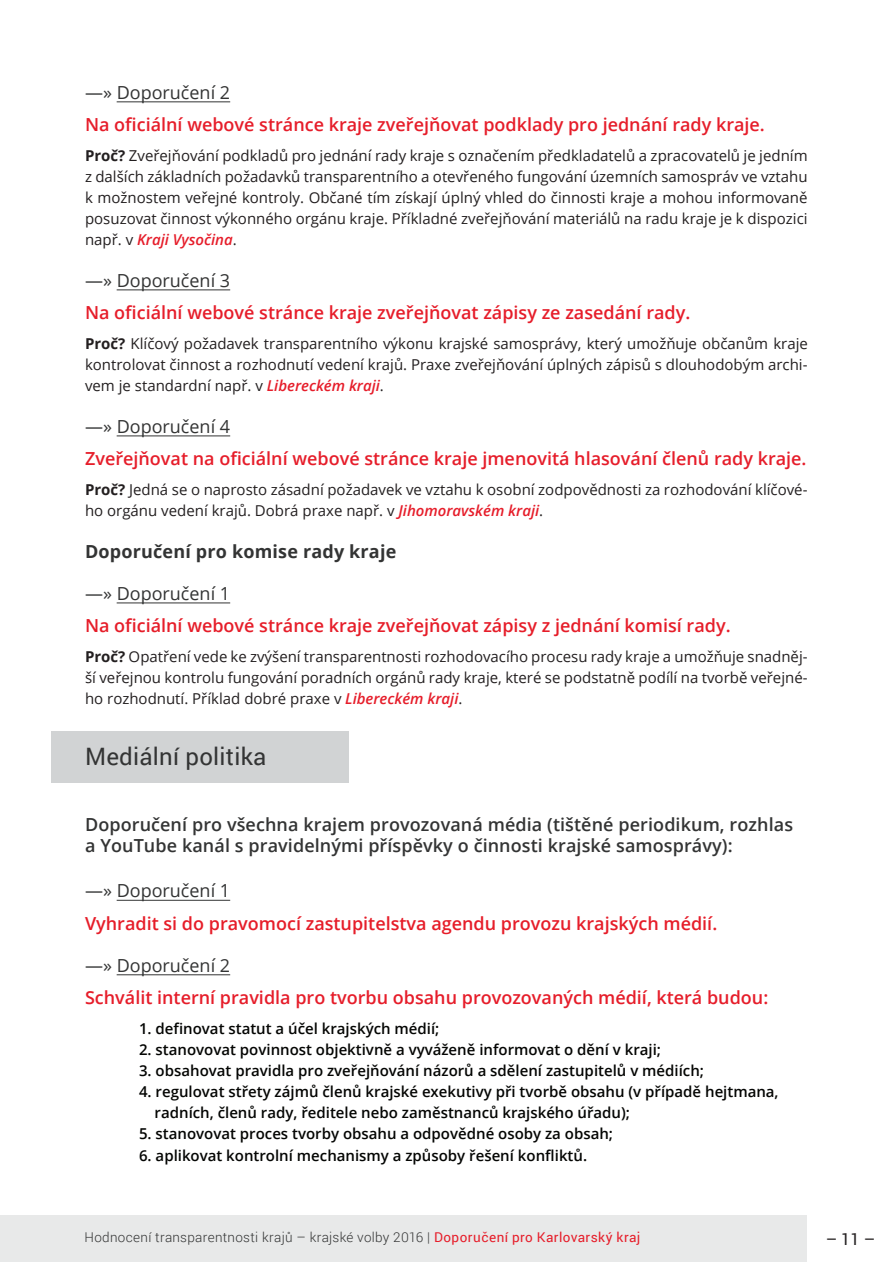
<style>
.page{position:relative;width:893px;height:1263px;background:#fff}
.page>*{position:absolute;margin:0;border:0;box-sizing:border-box;transform-origin:0 0}
.t1{font:24px "Roboto";letter-spacing:.01em;color:#333434}
.t2{font:600 18px "Open Sans";color:#e61d2a}
.t3{font:600 18px/21px "Open Sans";letter-spacing:.005em;color:#333434}
.t4{font:600 18px "Open Sans";color:#e61d29}
.t5{font:18px "Open Sans";color:#333434}
.t6{font:700 18px "Open Sans";letter-spacing:.01em;color:#333434}
.t7{font:16.5px "Roboto";color:#231f20}
.t8{font:15px/21px "Open Sans";color:#231f20;text-align:justify}
.t9{font:600 15px/21px "Open Sans";color:#040503}
.t10{font:300 13.5px "Roboto";letter-spacing:.025em;color:#333434}
.s1{font-weight:700}
.s2{font-weight:600;font-style:italic;color:#e61d2a}
.s3{font-weight:400;color:#e61d2a}
</style>
<div class="page">
<div style="left:0;top:1215px;width:807px;height:47px;background:#e8e9e9"></div>
<div style="left:51px;top:731px;width:298px;height:51px;background:#d1d3d4"></div>
<hr style="left:117px;top:974px;width:113px;height:1px;background:#333434">
<hr style="left:117px;top:900px;width:113px;height:1px;background:#333434">
<hr style="left:117px;top:602px;width:113px;height:1px;background:#333434">
<hr style="left:117px;top:435px;width:113px;height:1px;background:#333434">
<hr style="left:117px;top:289px;width:113px;height:1px;background:#333434">
<hr style="left:117px;top:101px;width:113px;height:1px;background:#333434">
<p class="t5" style="left:85px;top:80px;width:147px">―» Doporučení 2</p>
<p class="t2" style="left:85px;top:112px;width:681px">Na oficiální webové stránce kraje zveřejňovat podklady pro jednání rady kraje.</p>
<p class="t8" style="left:85px;top:144px;width:724px"><span class="s1">Proč?</span> Zveřejňování podkladů pro jednání rady kraje s označením předkladatelů a zpracovatelů je jedním z dalších základních požadavků transparentního a otevřeného fungování územních samospráv ve vztahu k možnostem veřejné kontroly. Občané tím získají úplný vhled do činnosti kraje a mohou informovaně posuzovat činnost výkonného orgánu kraje. Příkladné zveřejňování materiálů na radu kraje je k dispozici např. v <span class="s2">Kraji Vysočina</span>.</p>
<p class="t5" style="left:85px;top:268px;width:147px">―» Doporučení 3</p>
<p class="t2" style="left:85px;top:300px;width:607px">Na oficiální webové stránce kraje zveřejňovat zápisy ze zasedání rady.</p>
<p class="t8" style="left:85px;top:332px;width:724px"><span class="s1">Proč?</span> Klíčový požadavek transparentního výkonu krajské samosprávy, který umožňuje občanům kraje kontrolovat činnost a rozhodnutí vedení krajů. Praxe zveřejňování úplných zápisů s dlouhodobým archi&shy;vem je standardní např. v <span class="s2">Libereckém kraji</span>.</p>
<p class="t5" style="left:85px;top:414px;width:147px">―» Doporučení 4</p>
<p class="t2" style="left:85px;top:446px;width:723px">Zveřejňovat na oficiální webové stránce kraje jmenovitá hlasování členů rady kraje.</p>
<p class="t8" style="left:85px;top:478px;width:724px"><span class="s1">Proč?</span> Jedná se o naprosto zásadní požadavek ve vztahu k osobní zodpovědnosti za rozhodování klíčové&shy;ho orgánu vedení krajů. Dobrá praxe např. v <span class="s2">Jihomoravském kraji</span>.</p>
<p class="t6" style="left:85px;top:539px;width:313px">Doporučení pro komise rady kraje</p>
<p class="t5" style="left:85px;top:581px;width:147px">―» Doporučení 1</p>
<p class="t4" style="left:85px;top:613px;width:647px">Na oficiální webové stránce kraje zveřejňovat zápisy z jednání komisí rady.</p>
<p class="t8" style="left:85px;top:645px;width:724px"><span class="s1">Proč?</span> Opatření vede ke zvýšení transparentnosti rozhodovacího procesu rady kraje a umožňuje snadněj&shy;ší veřejnou kontrolu fungování poradních orgánů rady kraje, které se podstatně podílí na tvorbě veřejné&shy;ho rozhodnutí. Příklad dobré praxe v <span class="s2">Libereckém kraji</span>.</p>
<h1 class="t1" style="left:85px;top:740px;width:183px">Mediální politika</h1>
<p class="t3" style="left:85px;top:814px;width:710px">Doporučení pro všechna krajem provozovaná média (tištěné periodikum, rozhlas a YouTube kanál s pravidelnými příspěvky o činnosti krajské samosprávy):</p>
<p class="t5" style="left:85px;top:878px;width:147px">―» Doporučení 1</p>
<p class="t4" style="left:85px;top:911px;width:634px">Vyhradit si do pravomocí zastupitelstva agendu provozu krajských médií.</p>
<p class="t5" style="left:85px;top:953px;width:147px">―» Doporučení 2</p>
<p class="t2" style="left:85px;top:985px;width:685px">Schválit interní pravidla pro tvorbu obsahu provozovaných médií, která budou:</p>
<p class="t9" style="left:139px;top:1017px;width:302px">1. definovat statut a účel krajských médií;</p>
<p class="t9" style="left:139px;top:1038px;width:523px">2. stanovovat povinnost objektivně a vyváženě informovat o dění v kraji;</p>
<p class="t9" style="left:139px;top:1059px;width:566px">3. obsahovat pravidla pro zveřejňování názorů a sdělení zastupitelů v médiích;</p>
<p class="t9" style="left:155px;top:1080px;width:625px;text-indent:-16px">4. regulovat střety zájmů členů krajské exekutivy při tvorbě obsahu (v případě hejtmana, radních, členů rady, ředitele nebo zaměstnanců krajského úřadu);</p>
<p class="t9" style="left:139px;top:1122px;width:476px">5. stanovovat proces tvorby obsahu a odpovědné osoby za obsah;</p>
<p class="t9" style="left:139px;top:1145px;width:450px">6. aplikovat kontrolní mechanismy a způsoby řešení konfliktů.</p>
<p class="t10" style="left:84px;top:1228px;width:557px">Hodnocení transparentnosti krajů – krajské volby 2016 | <span class="s3">Doporučení pro Karlovarský kraj</span></p>
<p class="t7" style="left:826px;top:1227px;width:51px">– 11 –</p>
</div>
